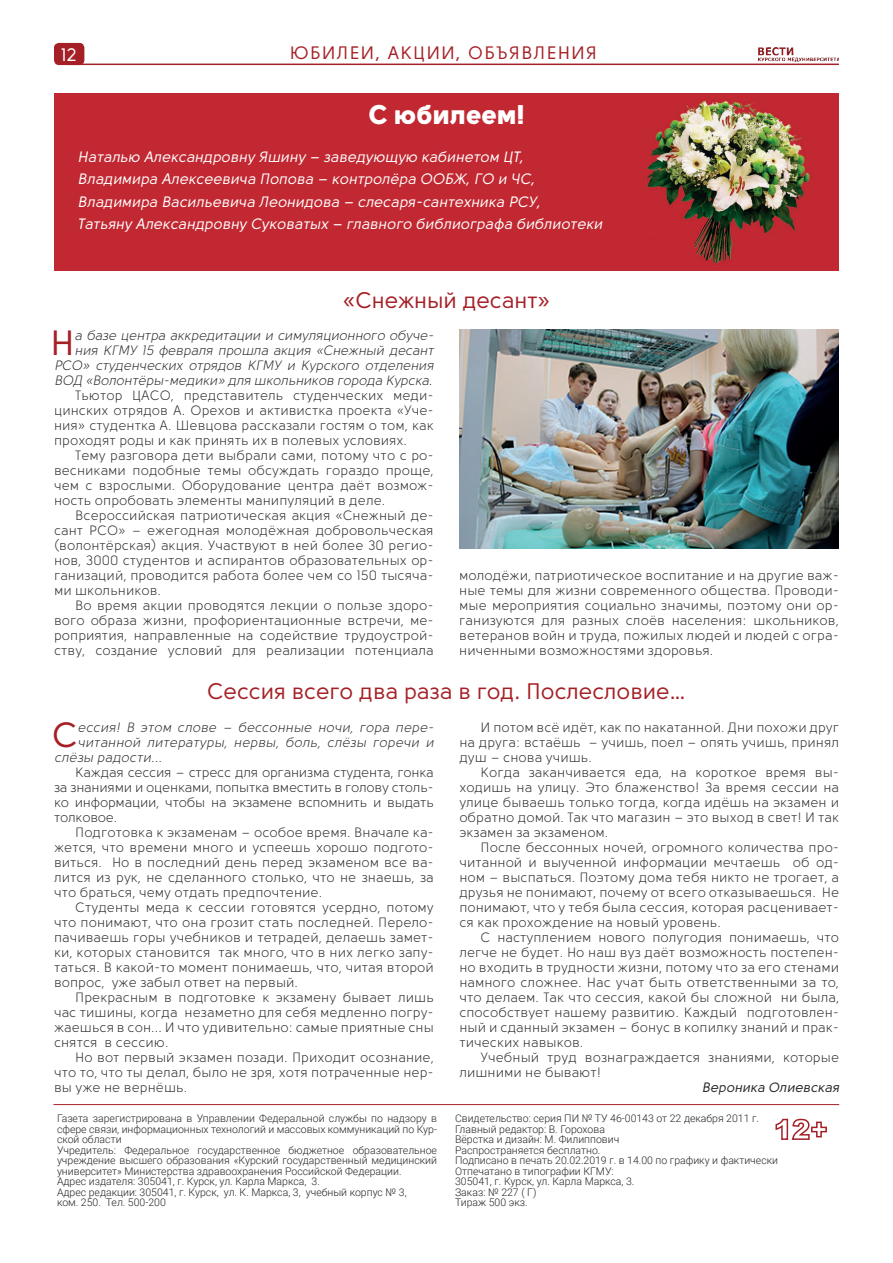
<style>
.page{position:relative;width:893px;height:1263px;background:#fff}
.page>*{position:absolute;margin:0;border:0;box-sizing:border-box;transform-origin:0 0}
.t1{font:34.95px "Solomon Sans Normal";color:#a52026}
.t2{font:27px "Solomon Sans Black";color:#fff}
.t3{font:22.5px "Solomon Sans Normal";color:#a52026}
.t4{font:18px "Solomon Sans Normal";letter-spacing:.08em;color:#a52026}
.t5{font:18px "Solomon Sans Normal";color:#fff}
.t6{font:15px/22.2px "Solomon Sans Normal Italic";color:#fff}
.t7{font:13.5px/15px "Solomon Sans Book";color:#262324;text-align:justify}
.t8{font:13.5px/15px "Solomon Sans Book Italic";letter-spacing:-.02em;color:#262324;text-align:right}
.t9{font:13.5px "Solomon Sans Book Italic";color:#262324}
.t10{font:13.5px "Solomon Sans Normal Italic";color:#262324}
.t11{font:300 10.5px/10.5px "Roboto";color:#262324}
</style>
<div class="page">
<img style="left:54px;top:94px;width:785px;height:176px">
<hr style="left:66px;top:64px;width:773px;height:1px;background:#a52026">
<div style="left:55px;top:44px;width:29px;height:20px;background:#a52026;border-radius:4px"></div>
<div style="left:54px;top:43px;width:30px;height:22px;border:2px solid #a52026;border-radius:4px"></div>
<svg style="left:775px;top:1118px;width:52px;height:22px"></svg>
<hr style="left:53px;top:1104px;width:786px;height:1px;background:#a52026">
<img style="left:758px;top:48px;width:81px;height:13px">
<img style="left:459px;top:330px;width:380px;height:218px">
<h3 class="t5" style="left:61px;top:44px;width:18px">12</h3>
<h3 class="t4" style="left:290px;top:43px;width:308px">ЮБИЛЕИ, АКЦИИ, ОБЪЯВЛЕНИЯ</h3>
<h2 class="t2" style="left:369px;top:99px;width:158px">С юбилеем!</h2>
<p class="t6" style="left:78px;top:146px;width:526px">Наталью Александровну Яшину – заведующую кабинетом ЦТ, Владимира Алексеевича Попова – контролёра ООБЖ, ГО и ЧС, Владимира Васильевича Леонидова – слесаря-сантехника РСУ,<br>Татьяну Александровну Суковатых – главного библиографа библиотеки</p>
<h3 class="t3" style="left:343px;top:287px;width:209px">«Снежный десант»</h3>
<p class="t8" style="left:54px;top:328px;width:381px">а базе центра аккредитации и симуляционного обуче&shy;ния КГМУ 15 февраля прошла акция «Снежный десант РСО» студенческих отрядов КГМУ и Курского отделения ВОД «Волонтёры-медики» для школьников города Курска.</p>
<p class="t7" style="left:54px;top:388px;width:381px;text-indent:21px">Тьютор ЦАСО, представитель студенческих меди&shy;цинских отрядов А. Орехов и активистка проекта «Уче&shy;ния» студентка А. Шевцова рассказали гостям о том, как проходят роды и как принять их в полевых условиях.</p>
<p class="t7" style="left:54px;top:448px;width:381px;text-indent:21px">Тему разговора дети выбрали сами, потому что с ро&shy;весниками подобные темы обсуждать гораздо проще, чем с взрослыми. Оборудование центра даёт возмож&shy;ность опробовать элементы манипуляций в деле.</p>
<p class="t7" style="left:54px;top:508px;width:381px;text-indent:21px">Всероссийская патриотическая акция «Снежный де&shy;сант РСО» – ежегодная молодёжная добровольческая (волонтёрская) акция. Участвуют в ней более 30 регио&shy;нов, 3000 студентов и аспирантов образовательных ор&shy;ганизаций, проводится работа более чем со 150 тысяча&shy;ми школьников.</p>
<p class="t7" style="left:54px;top:598px;width:381px;text-indent:21px">Во время акции проводятся лекции о пользе здоро&shy;вого образа жизни, профориентационные встречи, ме&shy;роприятия, направленные на содействие трудоустрой&shy;ству, создание условий для реализации потенциала</p>
<h1 class="t1" style="left:50px;top:323px;width:25px">Н</h1>
<p class="t7" style="left:459px;top:568px;width:381px">молодёжи, патриотическое воспитание и на другие важ&shy;ные темы для жизни современного общества. Проводи&shy;мые мероприятия социально значимы, поэтому они ор&shy;ганизуются для разных слоёв населения: школьников, ветеранов войн и труда, пожилых людей и людей с огра&shy;ниченными возможностями здоровья.</p>
<h3 class="t3" style="left:207px;top:678px;width:480px">Сессия всего два раза в год. Послесловие…</h3>
<h1 class="t1" style="left:52px;top:715px;width:27px">С</h1>
<p class="t9" style="left:78px;top:720px;width:358px">ессия! В этом слове – бессонные ночи, гора пере-</p>
<p class="t9" style="left:78px;top:735px;width:358px">читанной литературы, нервы, боль, слёзы горечи и</p>
<p class="t9" style="left:54px;top:750px;width:109px">слёзы радости...</p>
<p class="t7" style="left:54px;top:765px;width:381px;text-indent:21px">Каждая сессия – стресс для организма студента, гонка за знаниями и оценками, попытка вместить в голову столь&shy;ко информации, чтобы на экзамене вспомнить и выдать толковое.</p>
<p class="t7" style="left:54px;top:825px;width:381px;text-indent:21px">Подготовка к экзаменам – особое время. Вначале ка&shy;жется, что времени много и успеешь хорошо подгото&shy;виться. Но в последний день перед экзаменом все ва&shy;лится из рук, не сделанного столько, что не знаешь, за что браться, чему отдать предпочтение.</p>
<p class="t7" style="left:54px;top:900px;width:381px;text-indent:21px">Студенты меда к сессии готовятся усердно, потому что понимают, что она грозит стать последней. Перело&shy;пачиваешь горы учебников и тетрадей, делаешь замет&shy;ки, которых становится так много, что в них легко запу&shy;таться. В какой-то момент понимаешь, что, читая второй вопрос, уже забыл ответ на первый.</p>
<p class="t7" style="left:54px;top:990px;width:381px;text-indent:21px">Прекрасным в подготовке к экзамену бывает лишь час тишины, когда незаметно для себя медленно погру&shy;жаешься в сон... И что удивительно: самые приятные сны снятся в сессию.</p>
<p class="t7" style="left:54px;top:1050px;width:381px;text-indent:21px">Но вот первый экзамен позади. Приходит осознание, что то, что ты делал, было не зря, хотя потраченные нер&shy;вы уже не вернёшь.</p>
<p class="t7" style="left:459px;top:720px;width:381px;text-indent:21px">И потом всё идёт, как по накатанной. Дни похожи друг на друга: встаёшь – учишь, поел – опять учишь, принял душ – снова учишь.</p>
<p class="t7" style="left:459px;top:765px;width:381px;text-indent:21px">Когда заканчивается еда, на короткое время вы&shy;ходишь на улицу. Это блаженство! За время сессии на улице бываешь только тогда, когда идёшь на экзамен и обратно домой. Так что магазин – это выход в свет! И так экзамен за экзаменом.</p>
<p class="t7" style="left:459px;top:840px;width:381px;text-indent:21px">После бессонных ночей, огромного количества про&shy;читанной и выученной информации мечтаешь об од&shy;ном – выспаться. Поэтому дома тебя никто не трогает, а друзья не понимают, почему от всего отказываешься. Не понимают, что у тебя была сессия, которая расценивает&shy;ся как прохождение на новый уровень.</p>
<p class="t7" style="left:459px;top:930px;width:381px;text-indent:21px">С наступлением нового полугодия понимаешь, что легче не будет. Но наш вуз даёт возможность постепен&shy;но входить в трудности жизни, потому что за его стенами намного сложнее. Нас учат быть ответственными за то, что делаем. Так что сессия, какой бы сложной ни была, способствует нашему развитию. Каждый подготовлен&shy;ный и сданный экзамен – бонус в копилку знаний и прак&shy;тических навыков.</p>
<p class="t7" style="left:459px;top:1050px;width:381px;text-indent:21px">Учебный труд вознаграждается знаниями, которые лишними не бывают!</p>
<p class="t10" style="left:702px;top:1079px;width:139px">Вероника Олиевская</p>
<p class="t11" style="left:57px;top:1113px;width:382px">Газета зарегистрирована в Управлении Федеральной службы по надзору в сфере связи, информационных технологий и массовых коммуникаций по Кур&shy;ской области<br>Учредитель: Федеральное государственное бюджетное образовательное учреждение высшего образования «Курский государственный медицинский университет» Министерства здравоохранения Российской Федерации.<br>Адрес издателя: 305041, г. Курск, ул. Карла Маркса, 3.<br>Адрес редакции: 305041, г. Курск, ул. К. Маркса, 3, учебный корпус № 3,<br>ком. 250. Тел. 500-200</p>
<p class="t11" style="left:455px;top:1113px;width:324px">Свидетельство: серия ПИ № ТУ 46-00143 от 22 декабря 2011 г.<br>Главный редактор: В. Горохова<br>Вёрстка и дизайн: М. Филиппович<br>Распространяется бесплатно.<br>Подписано в печать 20.02.2019 г. в 14.00 по графику и фактически Отпечатано в типографии КГМУ:<br>305041, г. Курск, ул. Карла Маркса, 3.<br>Заказ: № 227 ( Г)<br>Тираж 500 экз.</p>
</div>
